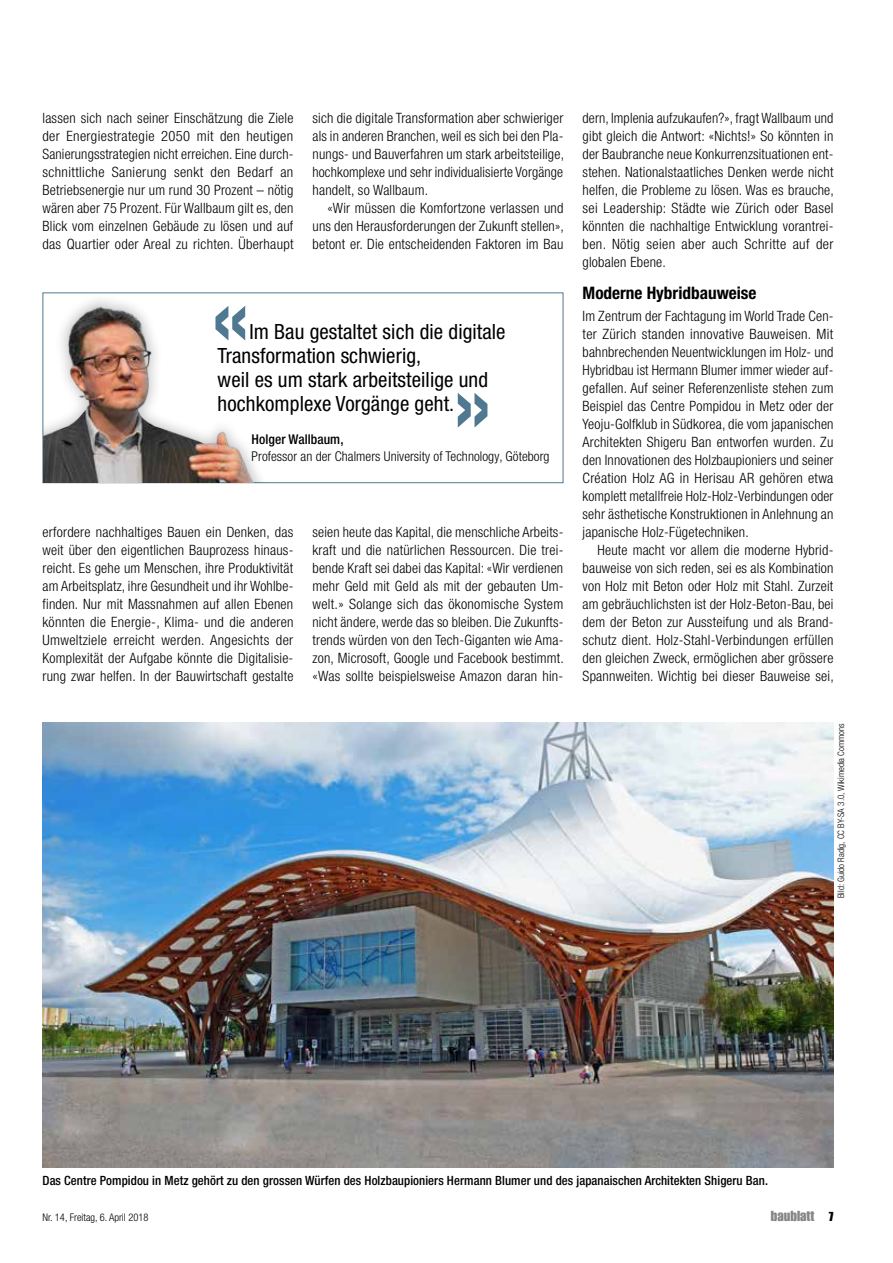
<style>
.page{position:relative;width:893px;height:1263px;background:#fff}
.page>*{position:absolute;margin:0;border:0;box-sizing:border-box;transform-origin:0 0}
.t1{font:condensed 21px/24px "Helvetica Neue LT Pro";letter-spacing:.005em;color:#000}
.t2{font:700 condensed 17.25px "Helvetica Neue LT Pro";color:#000}
.t3{font:300 condensed 14.25px/18px "Helvetica Neue LT Pro";letter-spacing:.015em;color:#000;text-align:justify}
.t4{font:14.25px "Impact LT Std";color:#868786}
.t5{font:300 condensed 13.5px "Helvetica Neue LT Pro";letter-spacing:.005em;color:#000}
.t6{font:500 condensed 13.5px "Helvetica Neue LT Pro";letter-spacing:.005em;color:#000}
.t7{font:500 condensed 12.75px "Helvetica Neue LT Pro";letter-spacing:.005em;color:#000}
.t8{font:300 condensed 10.5px "Helvetica Neue LT Pro";color:#000}
.t9{font:300 condensed 9px "Helvetica Neue LT Pro";color:#000}
.s1{font-size:12.75px;color:#000}
</style>
<div class="page">
<img style="left:43px;top:723px;width:790px;height:444px">
<svg style="left:458px;top:393px;width:29px;height:34px"></svg>
<img style="left:43px;top:292px;width:250px;height:190px">
<p class="t3" style="left:43px;top:109px;width:253px">lassen sich nach seiner Einschätzung die Ziele der Energiestrategie 2050 mit den heutigen Sanierungsstrategien nicht erreichen. Eine durch&shy;schnittliche Sanierung senkt den Bedarf an Betriebsenergie nur um rund 30 Prozent – nötig wären aber 75 Prozent. Für Wallbaum gilt es, den Blick vom einzelnen Gebäude zu lösen und auf das Quartier oder Areal zu richten. Überhaupt</p>
<p class="t3" style="left:313px;top:109px;width:253px">sich die digitale Transformation aber schwieriger als in anderen Branchen, weil es sich bei den Pla&shy;nungs- und Bauverfahren um stark arbeitsteilige, hochkomplexe und sehr individualisierte Vorgänge handelt, so Wallbaum.</p>
<p class="t3" style="left:313px;top:199px;width:253px;text-indent:15px">«Wir müssen die Komfortzone verlassen und uns den Herausforderungen der Zukunft stellen», betont er. Die entscheidenden Faktoren im Bau</p>
<h1 class="t1" style="left:218px;top:319px;width:289px;text-indent:32px">Im Bau gestaltet sich die digitale<br>Transformation schwierig,<br>weil es um stark arbeitsteilige und hochkomplexe Vorgänge geht.</h1>
<p class="t6" style="left:252px;top:431px;width:93px">Holger Wallbaum,</p>
<p class="t5" style="left:252px;top:448px;width:299px">Professor an der Chalmers University of Technology, Göteborg</p>
<p class="t3" style="left:43px;top:523px;width:253px">erfordere nachhaltiges Bauen ein Denken, das weit über den eigentlichen Bauprozess hinaus&shy;reicht. Es gehe um Menschen, ihre Produktivität am Arbeitsplatz, ihre Gesundheit und ihr Wohlbe&shy;finden. Nur mit Massnahmen auf allen Ebenen könnten die Energie-, Klima- und die anderen Umweltziele erreicht werden. Angesichts der Komplexität der Aufgabe könnte die Digitalisie&shy;rung zwar helfen. In der Bauwirtschaft gestalte</p>
<p class="t3" style="left:313px;top:523px;width:253px;text-align:left">seien heute das Kapital, die menschliche Arbeits&shy;kraft und die natürlichen Ressourcen. Die trei&shy;bende Kraft sei dabei das Kapital: «Wir verdienen mehr Geld mit Geld als mit der gebauten Um&shy;welt.» Solange sich das ökonomische System nicht ändere, werde das so bleiben. Die Zukunfts&shy;trends würden von den Tech-Giganten wie Ama&shy;zon, Microsoft, Google und Facebook bestimmt. «Was sollte beispielsweise Amazon daran hin-</p>
<p class="t3" style="left:583px;top:109px;width:253px">dern, Implenia aufzukaufen?», fragt Wallbaum und gibt gleich die Antwort: «Nichts!» So könnten in der Baubranche neue Konkurrenzsituationen ent&shy;stehen. Nationalstaatliches Denken werde nicht helfen, die Probleme zu lösen. Was es brauche, sei Leadership: Städte wie Zürich oder Basel könnten die nachhaltige Entwicklung vorantrei&shy;ben. Nötig seien aber auch Schritte auf der globalen Ebene.</p>
<p class="t2" style="left:583px;top:283px;width:176px">Moderne Hybridbauweise</p>
<p class="t3" style="left:583px;top:307px;width:253px">Im Zentrum der Fachtagung im World Trade Cen&shy;ter Zürich standen innovative Bauweisen. Mit bahnbrechenden Neuentwicklungen im Holz- und Hybridbau ist Hermann Blumer immer wieder auf&shy;gefallen. Auf seiner Referenzenliste stehen zum Beispiel das Centre Pompidou in Metz oder der Yeoju-Golfklub in Südkorea, die vom japanischen Architekten Shigeru Ban entworfen wurden. Zu den Innovationen des Holzbaupioniers und seiner Création Holz AG in Herisau AR gehören etwa komplett metallfreie Holz-Holz-Verbindungen oder sehr ästhetische Konstruktionen in Anlehnung an japanische Holz-Fügetechniken.</p>
<p class="t3" style="left:583px;top:541px;width:253px;text-indent:15px">Heute macht vor allem die moderne Hybrid&shy;bauweise von sich reden, sei es als Kombination von Holz mit Beton oder Holz mit Stahl. Zurzeit am gebräuchlichsten ist der Holz-Beton-Bau, bei dem der Beton zur Aussteifung und als Brand&shy;schutz dient. Holz-Stahl-Verbindungen erfüllen den gleichen Zweck, ermöglichen aber grössere Spannweiten. Wichtig bei dieser Bauweise sei,</p>
<p class="t9" style="left:836px;top:898px;width:176px;rotate:-90deg">Bild: Guido Radig, CC BY-SA 3.0, Wikimedia Commons</p>
<p class="t7" style="left:43px;top:1173px;width:727px">Das Centre Pompidou in Metz gehört zu den grossen Würfen des Holzbaupioniers Hermann Blumer und des japanaischen Architekten Shigeru Ban.</p>
<p class="t8" style="left:43px;top:1211px;width:107px">Nr. 14, Freitag, 6. April 2018</p>
<p class="t4" style="left:771px;top:1208px;width:64px">baublatt <span class="s1">7</span></p>
</div>
